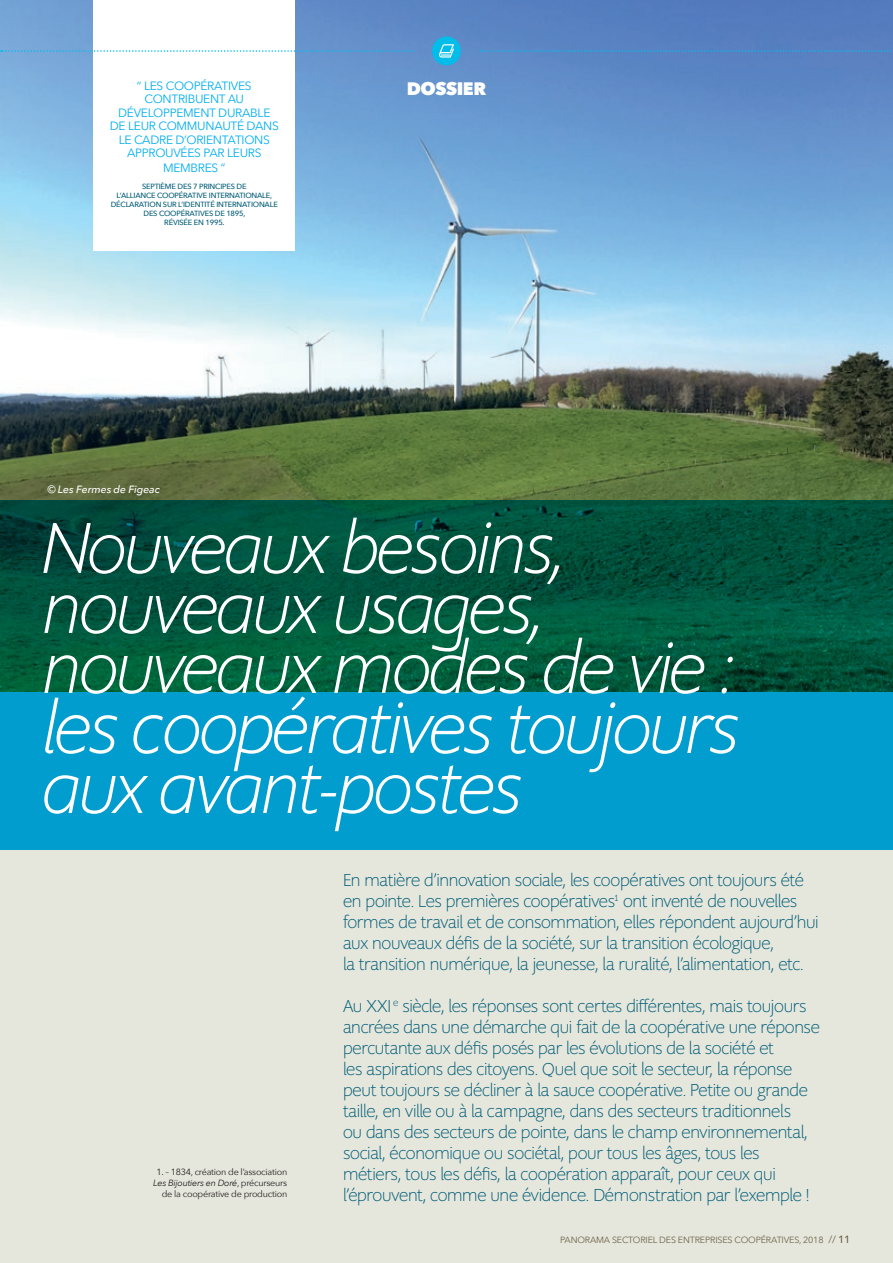
<style>
.page{position:relative;width:893px;height:1263px;background:#e6e7dc}
.page>*{position:absolute;margin:0;border:0;box-sizing:border-box;transform-origin:0 0}
.t1{font:italic 75px/60px "Supra X Light Mezzo";letter-spacing:-.025em;color:#fff}
.t2{font:18px/21px "Supra X Light Mezzo";letter-spacing:-.015em;color:#005c78}
.t3{font:800 18px "Avenir Next";letter-spacing:-.025em;color:#fff}
.t4{font:12px/13.6px "Avenir Next";letter-spacing:-.025em;color:#00aeef;text-align:center}
.t5{font:italic 500 10.5px "Avenir Next";color:#fff}
.t6{font:9px/10.8px "Avenir Next";letter-spacing:-.025em;color:#231f20;text-align:right}
.t7{font:9px "Avenir Next";letter-spacing:-.02em;color:#6d6348}
.t8{font:500 7.5px/9px "Avenir Next";letter-spacing:-.025em;color:#005c78;text-align:center}
.s1{font-style:italic}
.s2{font-size:10.5px}
.s3{font-weight:500;font-size:10.5px}
</style>
<div class="page">
<img style="left:0;top:0;width:893px;height:500px">
<svg style="left:0;top:500px;width:893px;height:349px;background:#00757d"></svg>
<div style="left:94px;top:0;width:201px;height:251px;background:#fff"></div>
<div style="left:432px;top:36px;width:29px;height:29px;background:#02bcea;border-radius:50%"></div>
<svg style="left:0;top:44px;width:893px;height:14px"></svg>
<p class="t4" style="left:110px;top:78px;width:171px">“ LES COOPÉRATIVES<br>CONTRIBUENT AU<br>DÉVELOPPEMENT DURABLE<br>DE LEUR COMMUNAUTÉ DANS<br>LE CADRE D’ORIENTATIONS<br>APPROUVÉES PAR LEURS<br>MEMBRES ”</p>
<p class="t8" style="left:111px;top:182px;width:169px">SEPTIÈME DES 7 PRINCIPES DE<br>L’ALLIANCE COOPÉRATIVE INTERNATIONALE,<br>DÉCLARATION SUR L’IDENTITÉ INTERNATIONALE<br>DES COOPÉRATIVES DE 1895,<br>RÉVISÉE EN 1995.</p>
<p class="t5" style="left:47px;top:481px;width:114px">© Les Fermes de Figeac</p>
<p class="t3" style="left:407px;top:77px;width:81px">DOSSIER</p>
<h1 class="t1" style="left:43px;top:517px;width:698px">Nouveaux besoins, nouveaux usages, nouveaux modes de vie : les coopératives toujours aux avant-postes</h1>
<p class="t6" style="left:153px;top:1166px;width:135px">1. – 1834, création de l’association<br><span class="s1">Les Bijoutiers en Doré</span>, précurseurs de la coopérative de production</p>
<p class="t2" style="left:343px;top:869px;width:477px">En matière d’innovation sociale, les coopératives ont toujours été en pointe. Les premières coopératives<sup>1</sup> ont inventé de nouvelles formes de travail et de consommation, elles répondent aujourd’hui aux nouveaux défis de la société, sur la transition écologique,<br>la transition numérique, la jeunesse, la ruralité, l’alimentation, etc.</p>
<p class="t2" style="left:343px;top:995px;width:478px">Au XXI <sup>e</sup> siècle, les réponses sont certes différentes, mais toujours ancrées dans une démarche qui fait de la coopérative une réponse percutante aux défis posés par les évolutions de la société et<br>les aspirations des citoyens. Quel que soit le secteur, la réponse peut toujours se décliner à la sauce coopérative. Petite ou grande taille, en ville ou à la campagne, dans des secteurs traditionnels<br>ou dans des secteurs de pointe, dans le champ environnemental, social, économique ou sociétal, pour tous les âges, tous les métiers, tous les défis, la coopération apparaît, pour ceux qui l’éprouvent, comme une évidence. Démonstration par l’exemple !</p>
<p class="t7" style="left:560px;top:1232px;width:292px">PANORAMA SECTORIEL DES ENTREPRISES COOPÉRATIVES, 2018 <span class="s2">//</span> <span class="s3">11</span></p>
</div>
